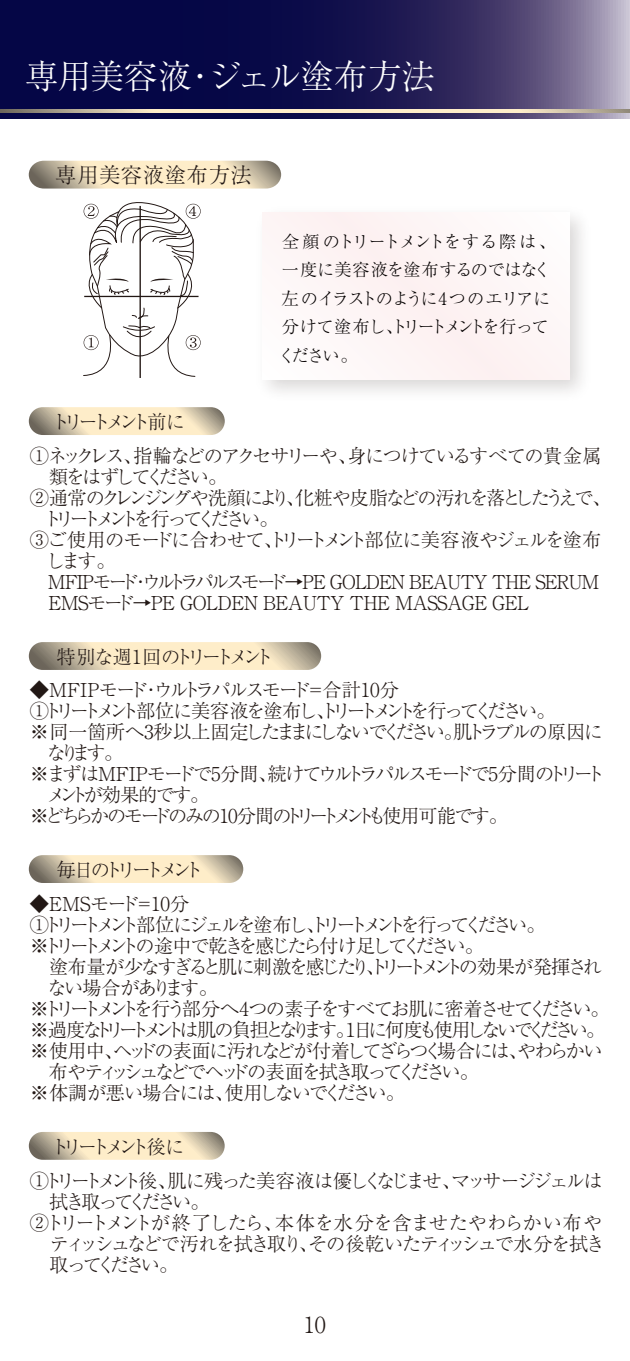
<style>
.page{position:relative;width:630px;height:1361px;background:#fff}
.page>*{position:absolute;margin:0;border:0;box-sizing:border-box;transform-origin:0 0}
.t1{font:300 33.9px "Ryumin Pr 5";letter-spacing:-.025em;color:#fff}
.t2{font:300 22.2px "Ryumin Pr 5";color:#221815}
.t3{font:300 21.3px "Ryumin Pr 5";letter-spacing:.025em;color:#221815}
.t4{font:300 19.2px/21px "Ryumin Pr 5";letter-spacing:-.135em;color:#221815}
.t5{font:300 19.2px/21px "Ryumin Pr 5";letter-spacing:-.19em;color:#221815}
.t6{font:300 19.2px "Ryumin Pr 5";letter-spacing:-.08em;color:#221815}
.t7{font:300 19.2px "Ryumin Pr 5";letter-spacing:-.06em;color:#221815}
.t8{font:300 19.2px "Ryumin Pr 5";letter-spacing:-.18em;color:#221815}
.t9{font:300 19.2px "Ryumin Pr 5";letter-spacing:-.225em;color:#221815}
.t10{font:300 19.2px "Ryumin Pr 5";letter-spacing:-.04em;color:#221815}
.t11{font:300 19.2px "Ryumin Pr 5";letter-spacing:-.115em;color:#221815}
.t12{font:300 19.2px "Ryumin Pr 5";letter-spacing:-.055em;color:#221815}
.t13{font:300 19.2px "Ryumin Pr 5";letter-spacing:-.285em;color:#221815}
.t14{font:300 19.2px "Ryumin Pr 5";letter-spacing:-.295em;color:#221815}
.t15{font:300 19.2px "Ryumin Pr 5";letter-spacing:-.245em;color:#221815}
.t16{font:300 19.2px "Ryumin Pr 5";letter-spacing:-.105em;color:#221815}
.t17{font:300 17.1px/28.5px "Ryumin Pr 5";letter-spacing:-.06em;color:#040000}
</style>
<div class="page">
<svg style="left:0;top:0;width:629px;height:118px"></svg>
<svg style="left:0;top:109px;width:629px;height:3px"></svg>
<svg style="left:29px;top:407px;width:196px;height:28px"></svg>
<svg style="left:29px;top:642px;width:292px;height:28px"></svg>
<svg style="left:29px;top:855px;width:214px;height:28px"></svg>
<div style="left:263px;top:213px;width:306px;height:167px;background:#fdf5f5"></div>
<svg style="left:29px;top:1132px;width:195px;height:27px"></svg>
<svg style="left:29px;top:161px;width:252px;height:28px"></svg>
<hr style="left:139px;top:206px;width:2px;height:172px;background:#221714">
<svg style="left:83px;top:202px;width:118px;height:175px"></svg>
<h1 class="t1" style="left:26px;top:50px;width:411px">専用美容液・ジェル塗布方法</h1>
<p class="t3" style="left:55px;top:158px;width:198px">専用美容液塗布方法</p>
<p class="t13" style="left:51px;top:407px;width:135px">トリートメント前に</p>
<p class="t17" style="left:278px;top:226px;width:279px">全顔のトリートメントをする際は、一度に美容液を塗布するのではなく左のイラストのように4つのエリアに分けて塗布し、トリートメントを行ってください。</p>
<p class="t6" style="left:30px;top:441px;width:573px">①ネックレス、指輪などのアクセサリーや、身につけているすべての貴金属</p>
<p class="t8" style="left:30px;top:462px;width:199px">　類をはずしてください。</p>
<p class="t4" style="left:30px;top:486px;width:582px">②通常のクレンジングや洗顔により、化粧や皮脂などの汚れを落としたうえで、</p>
<p class="t14" style="left:43px;top:504px;width:237px">トリートメントを行ってください。</p>
<p class="t12" style="left:30px;top:525px;width:573px">③ご使用のモードに合わせて、トリートメント部位に美容液やジェルを塗布</p>
<p class="t4" style="left:30px;top:549px;width:87px">　します。</p>
<p class="t7" style="left:48px;top:567px;width:552px">MFIPモード・ウルトラパルスモード→PE GOLDEN BEAUTY THE SERUM</p>
<p class="t10" style="left:30px;top:588px;width:500px">　EMSモード→PE GOLDEN BEAUTY THE MASSAGE GEL</p>
<p class="t15" style="left:57px;top:642px;width:219px">特別な週1 回のトリートメント</p>
<p class="t4" style="left:30px;top:678px;width:576px">◆MFIPモード・ウルトラパルスモード＝合計10分<br>①トリートメント部位に美容液を塗布し、トリートメントを行ってください。<br>※同一箇所へ3秒以上固定したままにしないでください。肌トラブルの原因に　なります。<br>※まずはMFIPモードで5分間、続けてウルトラパルスモードで5分間のトリート　メントが効果的です。<br>※どちらかのモードのみの10分間のトリートメントも使用可能です。</p>
<p class="t13" style="left:57px;top:855px;width:148px">毎日のトリートメント</p>
<p class="t5" style="left:30px;top:891px;width:517px">◆EMSモード＝10分<br>①トリートメント部位にジェルを塗布し、トリートメントを行ってください。※トリートメントの途中で乾きを感じたら付け足してください。</p>
<p class="t4" style="left:49px;top:954px;width:554px">塗布量が少なすぎると肌に刺激を感じたり、トリートメントの効果が発揮され</p>
<p class="t16" style="left:30px;top:972px;width:189px">　ない場合があります。</p>
<p class="t4" style="left:30px;top:996px;width:581px">※トリートメントを行う部分へ4つの素子をすべてお肌に密着させてください。</p>
<p class="t9" style="left:30px;top:1014px;width:576px">※ 過度なトリートメントは肌の負担となります。１日に何度も使用しないでください。</p>
<p class="t11" style="left:30px;top:1035px;width:573px">※使用中、ヘッドの表面に汚れなどが付着してざらつく場合には、やわらかい</p>
<p class="t8" style="left:49px;top:1056px;width:431px">布やティッシュなどでヘッドの表面を拭き取ってください。</p>
<p class="t6" style="left:30px;top:1077px;width:376px">※体調が悪い場合には、使用しないでください。</p>
<p class="t13" style="left:50px;top:1132px;width:135px">トリートメント後に</p>
<p class="t4" style="left:30px;top:1168px;width:576px">①トリートメント後、肌に残った美容液は優しくなじませ、マッサージジェルは　拭き取ってください。<br>②トリートメントが終了したら、本体を水分を含ませたやわらかい布や　ティッシュなどで汚れを拭き取り、その後乾いたティッシュで水分を拭き　取ってください。</p>
<p class="t2" style="left:304px;top:1307px;width:24px">10</p>
</div>
